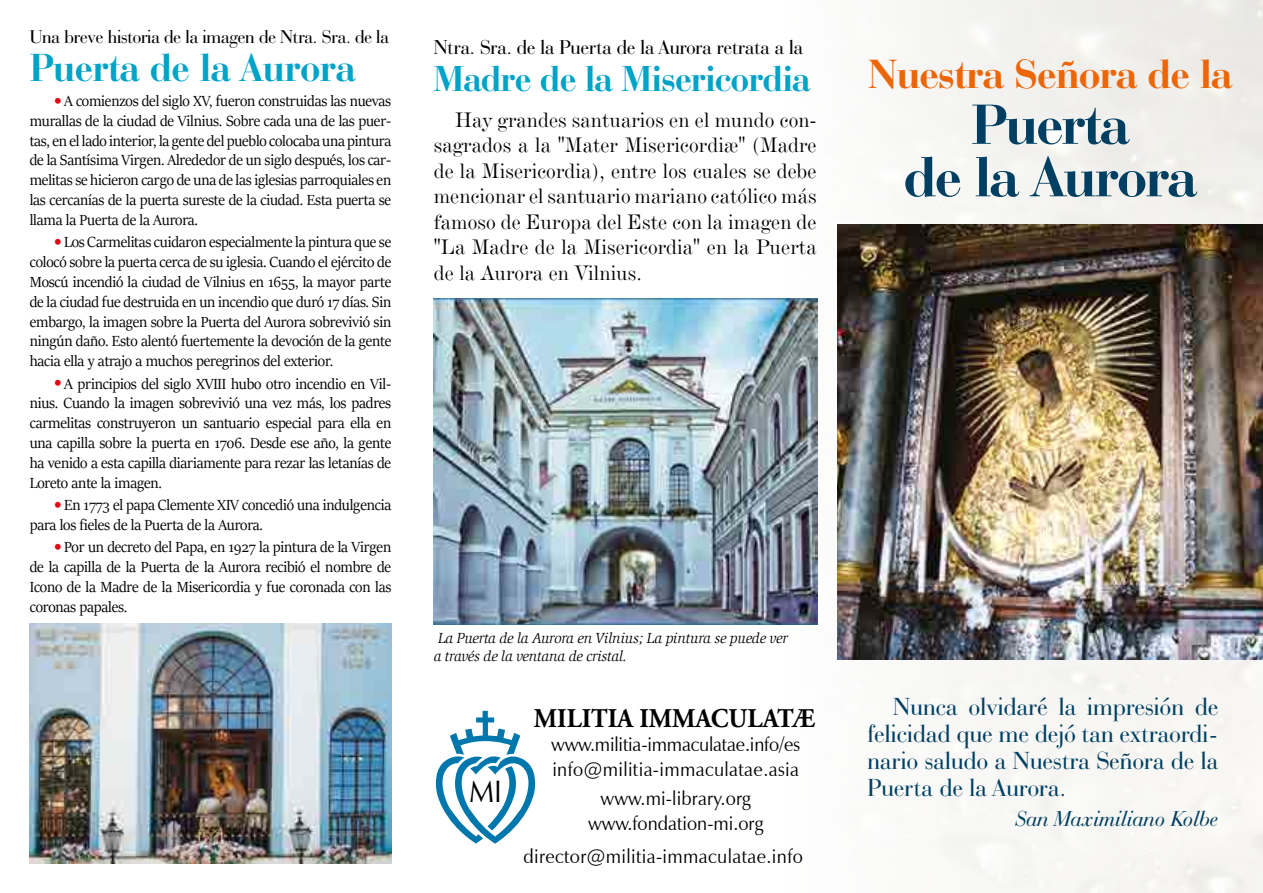
<style>
.page{position:relative;width:1263px;height:893px;background:#fff}
.page>*{position:absolute;margin:0;border:0;box-sizing:border-box;transform-origin:0 0}
.t1{font:700 54px/52.5px "Bauer Bodoni PL";letter-spacing:-.02em;color:#003f61;text-align:center}
.t2{font:700 39px "Bauer Bodoni PL";letter-spacing:-.01em;color:#ec6608}
.t3{font:700 37.5px "Bauer Bodoni PL";color:#00a3c8}
.t4{font:700 34.5px "Bauer Bodoni PL";letter-spacing:-.01em;color:#00a3c8}
.t5{font:31.05px "Zapf Humanist 601 BT";color:#000;scale:.91 1}
.t6{font:700 27px "Adobe Garamond Pro";color:#000;scale:.95 1}
.t7{font:24px/27px "Bauer Bodoni PL";letter-spacing:.01em;color:#003f61;text-align:justify}
.t8{font:italic 21px "Bauer Bodoni PL";letter-spacing:.01em;color:#003f61}
.t9{font:19.5px/25.5px "Zapf Humanist 601 L2";letter-spacing:.02em;color:#000;scale:.95 1}
.t10{font:19.5px "Bauer Bodoni PL";color:#000}
.t11{font:19.5px/25.5px "Zapf Humanist 601 L2";color:#000;text-align:center;scale:.95 1}
.t12{font:18.75px/25.5px "De Vinne PL";letter-spacing:.01em;color:#000;text-align:justify}
.t13{font:18px "Bauer Bodoni PL";letter-spacing:-.01em;color:#000}
.t14{font:16.5px/19.8px "Sitka Banner";letter-spacing:-.01em;color:#000;text-align:justify}
.t15{font:italic 15px/18px "Slimbach Itc TEE";letter-spacing:-.01em;color:#000}
.s1{font-family:"Slimbach Itc TEE";font-size:21px;color:#e30613}
</style>
<div class="page">
<img style="left:779px;top:0;width:484px;height:893px">
<img style="left:838px;top:224px;width:425px;height:435px">
<img style="left:434px;top:299px;width:384px;height:325px">
<img style="left:30px;top:623px;width:361px;height:240px">
<svg style="left:436px;top:711px;width:99px;height:133px"></svg>
<p class="t13" style="left:30px;top:25px;width:361px">Una breve historia de la imagen de Ntra. Sra. de la</p>
<h3 class="t3" style="left:30px;top:42px;width:327px">Puerta de la Aurora</h3>
<p class="t14" style="left:30px;top:90px;width:363px;text-indent:21px"><span class="s1">•</span>A comienzos del siglo XV, fueron construidas las nuevas murallas de la ciudad de Vilnius. Sobre cada una de las puer&shy;tas, en el lado interior, la gente del pueblo colocaba una pintura de la Santísima Virgen. Alrededor de un siglo después, los car&shy;melitas se hicieron cargo de una de las iglesias parroquiales en las cercanías de la puerta sureste de la ciudad. Esta puerta se llama la Puerta de la Aurora.</p>
<p class="t14" style="left:30px;top:232px;width:363px;text-indent:21px"><span class="s1">•</span>Los Carmelitas cuidaron especialmente la pintura que se colocó sobre la puerta cerca de su iglesia. Cuando el ejército de Moscú incendió la ciudad de Vilnius en 1655, la mayor parte de la ciudad fue destruida en un incendio que duró 17 días. Sin embargo, la imagen sobre la Puerta del Aurora sobrevivió sin ningún daño. Esto alentó fuertemente la devoción de la gente hacia ella y atrajo a muchos peregrinos del exterior.</p>
<p class="t14" style="left:30px;top:373px;width:363px;text-indent:21px"><span class="s1">•</span>A principios del siglo XVIII hubo otro incendio en Vil&shy;nius. Cuando la imagen sobrevivió una vez más, los padres carmelitas construyeron un santuario especial para ella en una capilla sobre la puerta en 1706. Desde ese año, la gente ha venido a esta capilla diariamente para rezar las letanías de Loreto ante la imagen.</p>
<p class="t14" style="left:30px;top:494px;width:363px;text-indent:21px"><span class="s1">•</span>En 1773 el papa Clemente XIV concedió una indulgencia para los fieles de la Puerta de la Aurora.</p>
<p class="t14" style="left:30px;top:537px;width:363px;text-indent:21px"><span class="s1">•</span>Por un decreto del Papa, en 1927 la pintura de la Virgen de la capilla de la Puerta de la Aurora recibió el nombre de Icono de la Madre de la Misericordia y fue coronada con las coronas papales.</p>
<p class="t10" style="left:434px;top:34px;width:371px">Ntra. Sra. de la Puerta de la Aurora retrata a la</p>
<h3 class="t4" style="left:434px;top:55px;width:378px">Madre de la Misericordia</h3>
<p class="t12" style="left:434px;top:106px;width:384px;text-indent:21px">Hay grandes santuarios en el mundo con&shy;sagrados a la "Mater Misericordiæ" (Madre de la Misericordia), entre los cuales se debe mencionar el santuario mariano católico más famoso de Europa del Este con la imagen de "La Madre de la Misericordia" en la Puerta de la Aurora en Vilnius.</p>
<p class="t15" style="left:434px;top:629px;width:355px">La Puerta de la Aurora en Vilnius; La pintura se puede ver a través de la ventana de cristal.</p>
<h3 class="t5" style="left:469px;top:772px;width:37px">MI</h3>
<h3 class="t6" style="left:534px;top:702px;width:298px">MILITIA IMMACULATÆ</h3>
<p class="t9" style="left:551px;top:731px;width:263px">www.militia-immaculatae.info/es info@militia-immaculatae.asia</p>
<p class="t11" style="left:588px;top:785px;width:186px">www.mi-library.org www.fondation-mi.org</p>
<p class="t9" style="left:523px;top:844px;width:296px">director@militia-immaculatae.info</p>
<h2 class="t2" style="left:868px;top:47px;width:365px">Nuestra Señora de la</h2>
<h1 class="t1" style="left:904px;top:97px;width:294px">Puerta<br>de la Aurora</h1>
<h3 class="t7" style="left:867px;top:693px;width:352px;text-indent:26px">Nunca olvidaré la impresión de felicidad que me dejó tan extraordi&shy;nario saludo a Nuestra Señora de la Puerta de la Aurora.</h3>
<p class="t8" style="left:1016px;top:805px;width:204px">San Maximiliano Kolbe</p>
</div>
